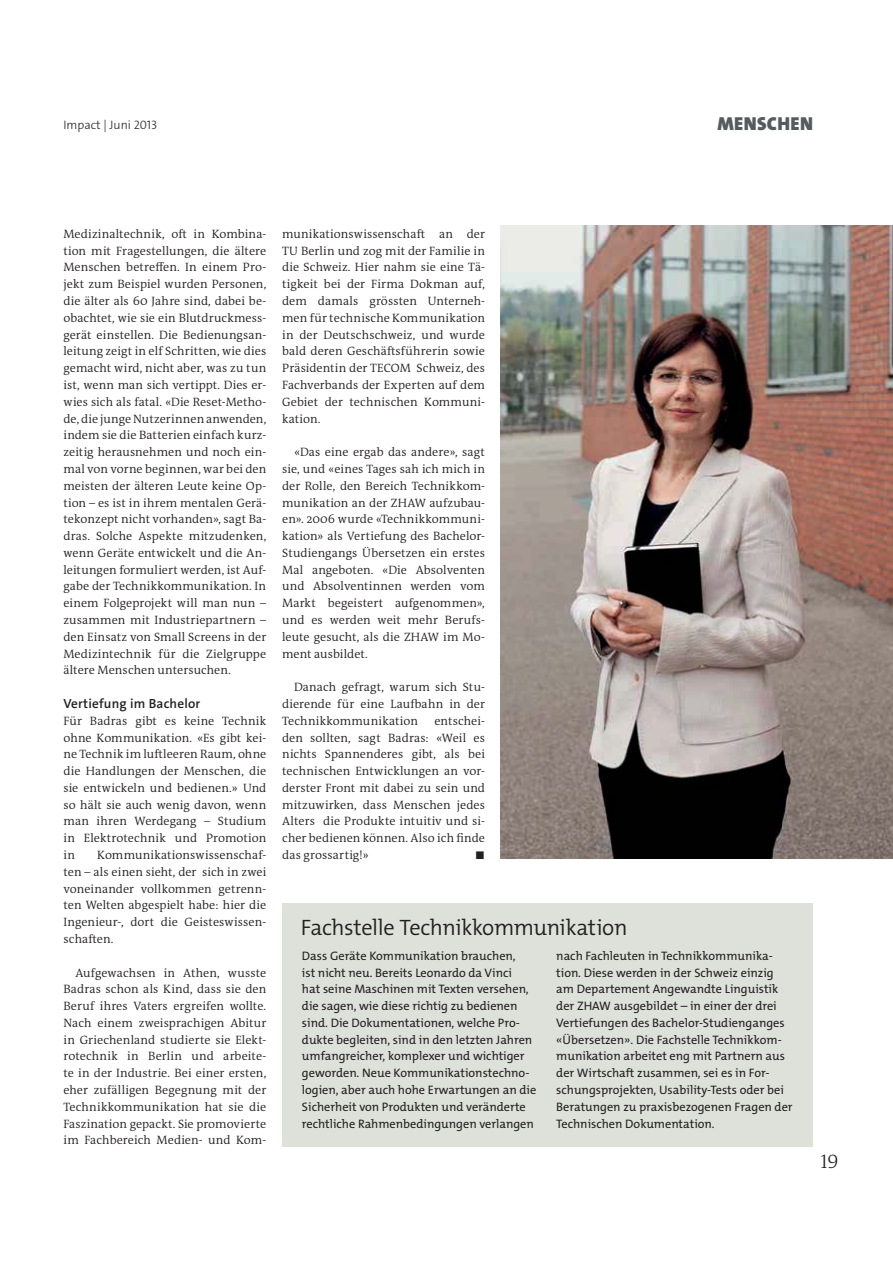
<style>
.page{position:relative;width:893px;height:1263px;background:#fff}
.page>*{position:absolute;margin:0;border:0;box-sizing:border-box;transform-origin:0 0}
.t1{font:300 22.35px "The Mix Os F";letter-spacing:-.02em;color:#231f20}
.t2{font:300 19.65px "The Antiqua B W3";color:#231f20}
.t3{font:900 18.9px "The Sans Os F";letter-spacing:.025em;color:#555c5e}
.t4{font:600 13.35px "The Sans Os F";letter-spacing:.015em;color:#231f20}
.t5{font:12.3px/16.8px "The Mix Os F";color:#231f20}
.t6{font:300 12.3px "The Sans Os F";color:#231f20}
.t7{font:300 12.15px/16.8px "The Antiqua B W4";letter-spacing:.005em;color:#231f20;text-align:justify}
.t8{font:800 11.25px "The Mix Os F";color:#231f20}
</style>
<div class="page">
<img style="left:501px;top:225px;width:391px;height:634px">
<div style="left:282px;top:903px;width:531px;height:244px;background:#dee0da"></div>
<p class="t6" style="left:63px;top:117px;width:95px">Impact | Juni 2013</p>
<h3 class="t3" style="left:717px;top:112px;width:97px">MENSCHEN</h3>
<p class="t7" style="left:63px;top:227px;width:204px">Medizinaltechnik, oft in Kombina&shy;tion mit Fragestellungen, die ältere Menschen betreffen. In einem Pro&shy;jekt zum Beispiel wurden Personen, die älter als 60 Jahre sind, dabei be&shy;obachtet, wie sie ein Blutdruckmess&shy;gerät einstellen. Die Bedienungsan&shy;leitung zeigt in elf Schritten, wie dies gemacht wird, nicht aber, was zu tun ist, wenn man sich vertippt. Dies er&shy;wies sich als fatal. «Die Reset-Metho&shy;de, die junge Nutzerinnen anwenden, indem sie die Batterien einfach kurz&shy;zeitig herausnehmen und noch ein&shy;mal von vorne beginnen, war bei den meisten der älteren Leute keine Op&shy;tion – es ist in ihrem mentalen Gerä&shy;tekonzept nicht vorhanden», sagt Ba&shy;dras. Solche Aspekte mitzudenken, wenn Geräte entwickelt und die An&shy;leitungen formuliert werden, ist Auf&shy;gabe der Technikkommunikation. In einem Folgeprojekt will man nun – zusammen mit Industriepartnern – den Einsatz von Small Screens in der Medizintechnik für die Zielgruppe ältere Menschen untersuchen.</p>
<p class="t4" style="left:63px;top:698px;width:138px">Vertiefung im Bachelor</p>
<p class="t7" style="left:63px;top:713px;width:204px">Für Badras gibt es keine Technik ohne Kommunikation. «Es gibt kei&shy;ne Technik im luftleeren Raum, ohne die Handlungen der Menschen, die sie entwickeln und bedienen.» Und so hält sie auch wenig davon, wenn man ihren Werdegang – Studium in Elektrotechnik und Promotion in</p>
<p class="t7" style="left:63px;top:848px;width:204px;text-indent:34px">Kommunikationswissenschaf&shy;ten – als einen sieht, der sich in zwei voneinander vollkommen getrenn&shy;ten Welten abgespielt habe: hier die Ingenieur-, dort die Geisteswissen&shy;schaften.</p>
<p class="t7" style="left:63px;top:965px;width:204px;text-indent:12px">Aufgewachsen in Athen, wusste Badras schon als Kind, dass sie den Beruf ihres Vaters ergreifen wollte.<br>Nach einem zweisprachigen Abitur in Griechenland studierte sie Elekt&shy;rotechnik in Berlin und arbeite&shy;te in der Industrie. Bei einer ersten, eher zufälligen Begegnung mit der Technikkommunikation hat sie die Faszination gepackt. Sie promovierte im Fachbereich Medien- und Kom-</p>
<p class="t7" style="left:282px;top:227px;width:204px">munikationswissenschaft an der TU Berlin und zog mit der Familie in die Schweiz. Hier nahm sie eine Tä&shy;tigkeit bei der Firma Dokman auf, dem damals grössten Unterneh&shy;men für technische Kommunikation in der Deutschschweiz, und wurde bald deren Geschäftsführerin sowie Präsidentin der TECOM Schweiz, des Fachverbands der Experten auf dem Gebiet der technischen Kommuni&shy;kation.</p>
<p class="t7" style="left:282px;top:445px;width:204px;text-indent:12px">«Das eine ergab das andere», sagt sie, und «eines Tages sah ich mich in der Rolle, den Bereich Technikkom&shy;munikation an der ZHAW aufzubau&shy;en». 2006 wurde «Technikkommuni&shy;kation» als Vertiefung des Bachelor-Studiengangs Übersetzen ein erstes Mal angeboten. «Die Absolventen und Absolventinnen werden vom Markt begeistert aufgenommen», und es werden weit mehr Berufs&shy;leute gesucht, als die ZHAW im Mo&shy;ment ausbildet.</p>
<p class="t7" style="left:282px;top:680px;width:204px;text-indent:12px">Danach gefragt, warum sich Stu&shy;dierende für eine Laufbahn in der Technikkommunikation</p>
<p class="t7" style="left:282px;top:713px;width:204px;text-indent:152px">entschei&shy;den sollten, sagt Badras: «Weil es nichts Spannenderes gibt, als bei technischen Entwicklungen an vor&shy;derster Front mit dabei zu sein und mitzuwirken, dass Menschen jedes Alters die Produkte intuitiv und si&shy;cher bedienen können. Also ich finde das grossartig!»</p>
<p class="t8" style="left:475px;top:849px;width:11px">◼</p>
<h1 class="t1" style="left:301px;top:919px;width:328px">Fachstelle Technikkommunikation</h1>
<p class="t5" style="left:302px;top:948px;width:236px">Dass Geräte Kommunikation brauchen,<br>ist nicht neu. Bereits Leonardo da Vinci<br>hat seine Maschinen mit Texten versehen, die sagen, wie diese richtig zu bedienen sind. Die Dokumentationen, welche Pro&shy;dukte begleiten, sind in den letzten Jahren umfangreicher, komplexer und wichtiger geworden. Neue Kommunikationstechno&shy;logien, aber auch hohe Erwartungen an die Sicherheit von Produkten und veränderte rechtliche Rahmenbedingungen verlangen</p>
<p class="t5" style="left:556px;top:948px;width:238px">nach Fachleuten in Technikkommunika&shy;tion. Diese werden in der Schweiz einzig am Departement Angewandte Linguistik der ZHAW ausgebildet – in einer der drei Vertiefungen des Bachelor-Studienganges «Übersetzen». Die Fachstelle Technikkom&shy;munikation arbeitet eng mit Partnern aus der Wirtschaft zusammen, sei es in For&shy;schungsprojekten, Usability-Tests oder bei Beratungen zu praxisbezogenen Fragen der Technischen Dokumentation.</p>
<h2 class="t2" style="left:820px;top:1150px;width:19px">19</h2>
</div>
